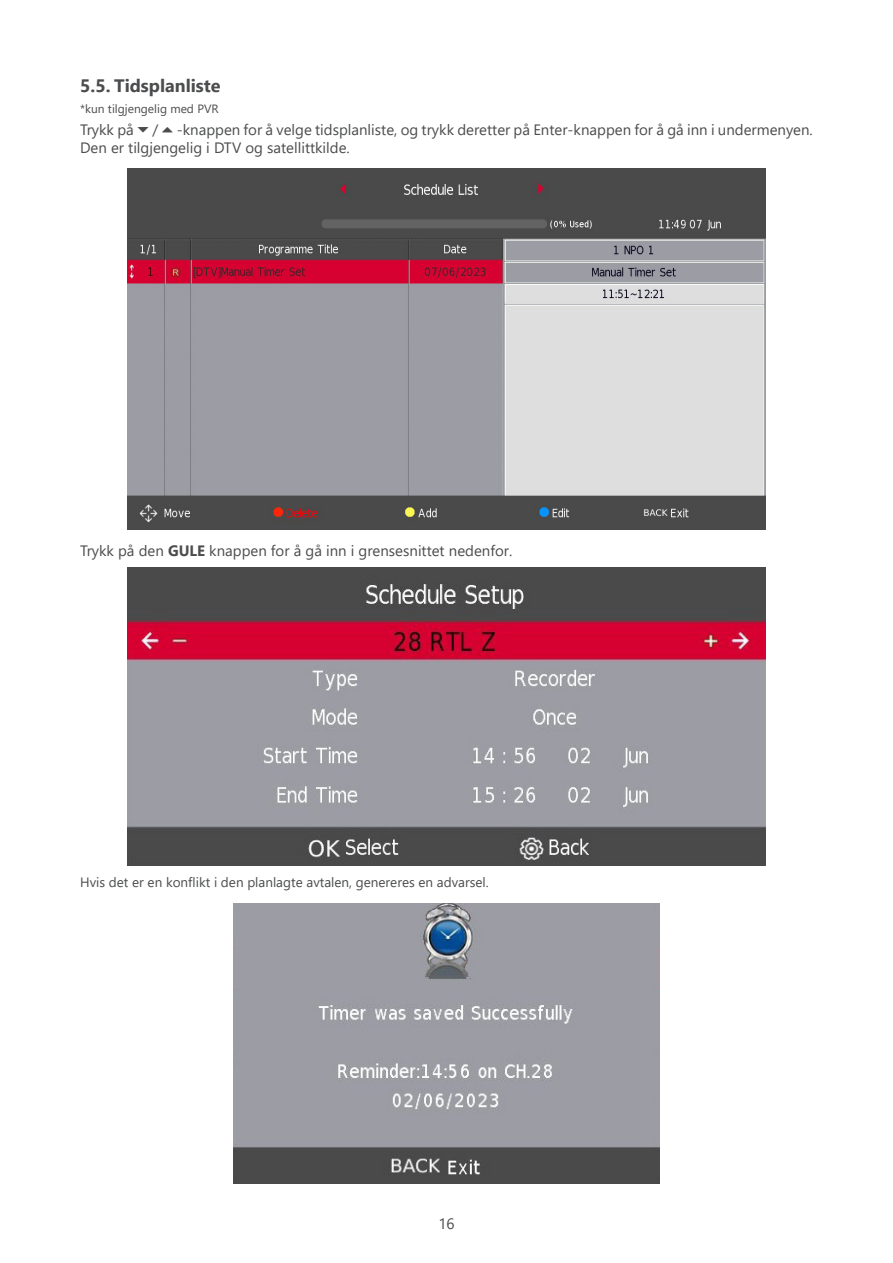
<style>
.page{position:relative;width:893px;height:1263px;background:#fff}
.page>*{position:absolute;margin:0;border:0;box-sizing:border-box;transform-origin:0 0}
.t1{font:700 18px "Segoe UI";color:#4b4c4d}
.t2{font:15px/18px "Segoe UI";color:#4b4c4d}
.t3{font:13.5px "Segoe UI";color:#4b4c4d}
.t4{font:12px "Segoe UI";color:#4b4c4d}
.s1{font-family:"Guifxv 2 Transports"}
.s2{font-weight:700}
</style>
<div class="page">
<img style="left:128px;top:169px;width:637px;height:360px">
<img style="left:128px;top:567px;width:637px;height:298px">
<img style="left:234px;top:903px;width:425px;height:281px">
<p class="t1" style="left:80px;top:69px;width:142px">5.5. Tidsplanliste</p>
<p class="t4" style="left:80px;top:97px;width:140px">*kun tilgjengelig med PVR</p>
<p class="t2" style="left:80px;top:120px;width:734px">Trykk på <span class="s1">s</span> / <span class="s1">w</span> -knappen for å velge tidsplanliste, og trykk deretter på Enter-knappen for å gå inn i undermenyen.<br>Den er tilgjengelig i DTV og satellittkilde.</p>
<p class="t2" style="left:80px;top:540px;width:434px">Trykk på den <span class="s2">GULE</span> knappen for å gå inn i grensesnittet nedenfor.</p>
<p class="t3" style="left:80px;top:870px;width:410px">Hvis det er en konflikt i den planlagte avtalen, genereres en advarsel.</p>
<p class="t2" style="left:438px;top:1213px;width:18px">16</p>
</div>
